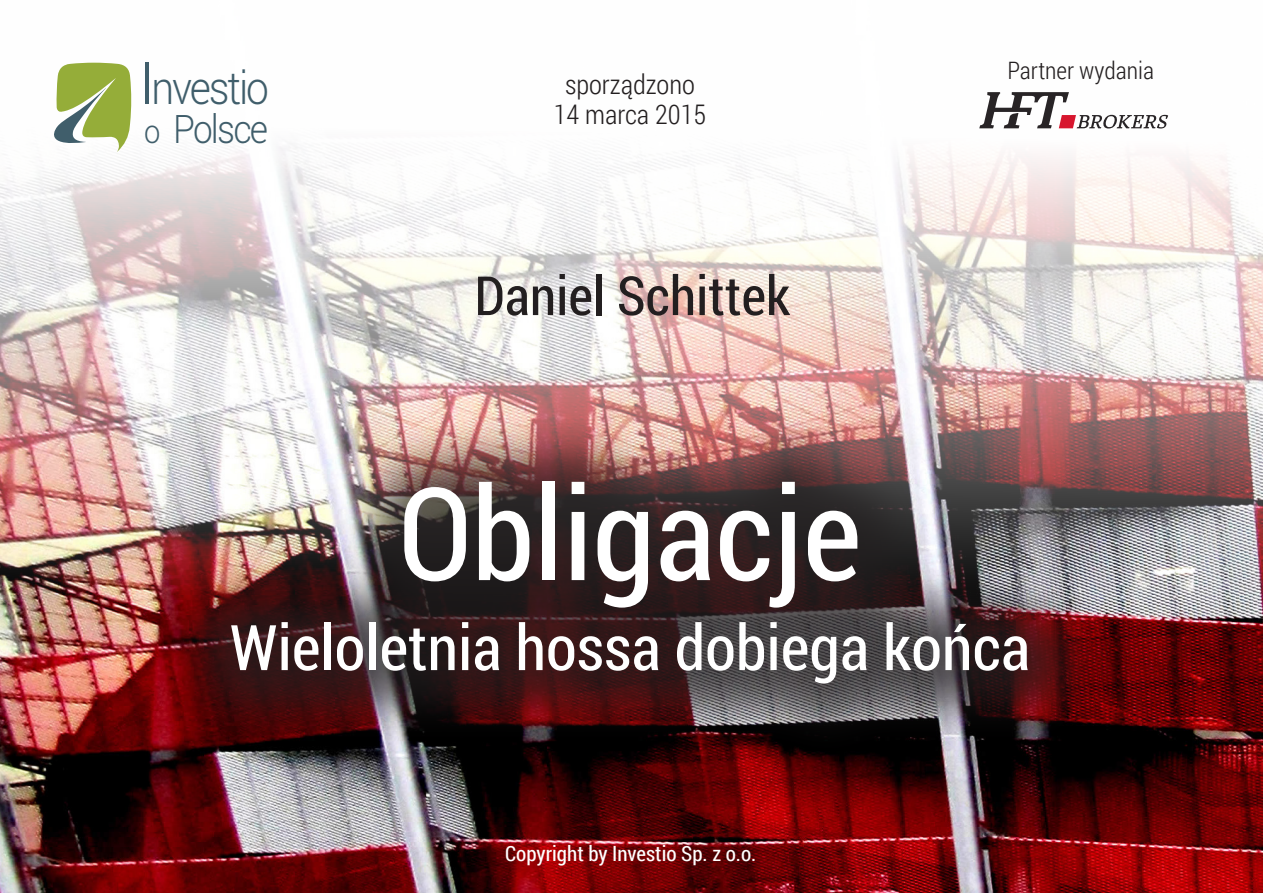
<style>
.page{position:relative;width:1263px;height:893px;background:#fff}
.page>*{position:absolute;margin:0;border:0;box-sizing:border-box;transform-origin:0 0}
.t1{font:129px "Roboto Condensed";color:#fff}
.t2{font:63px "Roboto Condensed";color:#fff}
.t3{font:54px "Roboto Condensed";color:#231f20}
.t4{font:300 45.45px "Roboto";letter-spacing:-.05em;color:#405e6b;scale:.9 1}
.t5{font:300 39.3px "Roboto";letter-spacing:-.05em;color:#405e6b;scale:.9 1}
.t6{font:300 27px "Roboto Condensed";color:#231f20}
.t7{font:300 24px "Roboto Condensed";color:#231f20}
.t8{font:21px "Roboto Condensed";color:#fff}
.s1{font-size:58.5px}
.s2{font-size:32.55px}
</style>
<div class="page">
<img style="left:0;top:62px;width:1263px;height:831px">
<div style="left:166px;top:417px;width:936px;height:343px;background:#231f20;opacity:.75"></div>
<svg style="left:979px;top:92px;width:189px;height:37px"></svg>
<svg style="left:54px;top:63px;width:78px;height:89px"></svg>
<p class="t4" style="left:140px;top:56px;width:145px"><span class="s1">I</span>nvestio</p>
<p class="t5" style="left:144px;top:102px;width:139px"><span class="s2">o</span> Polsce</p>
<p class="t6" style="left:565px;top:65px;width:131px">sporządzono</p>
<p class="t6" style="left:554px;top:95px;width:154px">14 marca 2015</p>
<p class="t3" style="left:474px;top:258px;width:317px">Daniel Schittek</p>
<p class="t7" style="left:1007px;top:54px;width:148px">Partner wydania</p>
<p class="t1" style="left:399px;top:445px;width:464px">Obligacje</p>
<p class="t2" style="left:230px;top:604px;width:802px">Wieloletnia hossa dobiega końca</p>
<p class="t8" style="left:505px;top:839px;width:253px">Copyright by Investio Sp. z o.o.</p>
</div>
